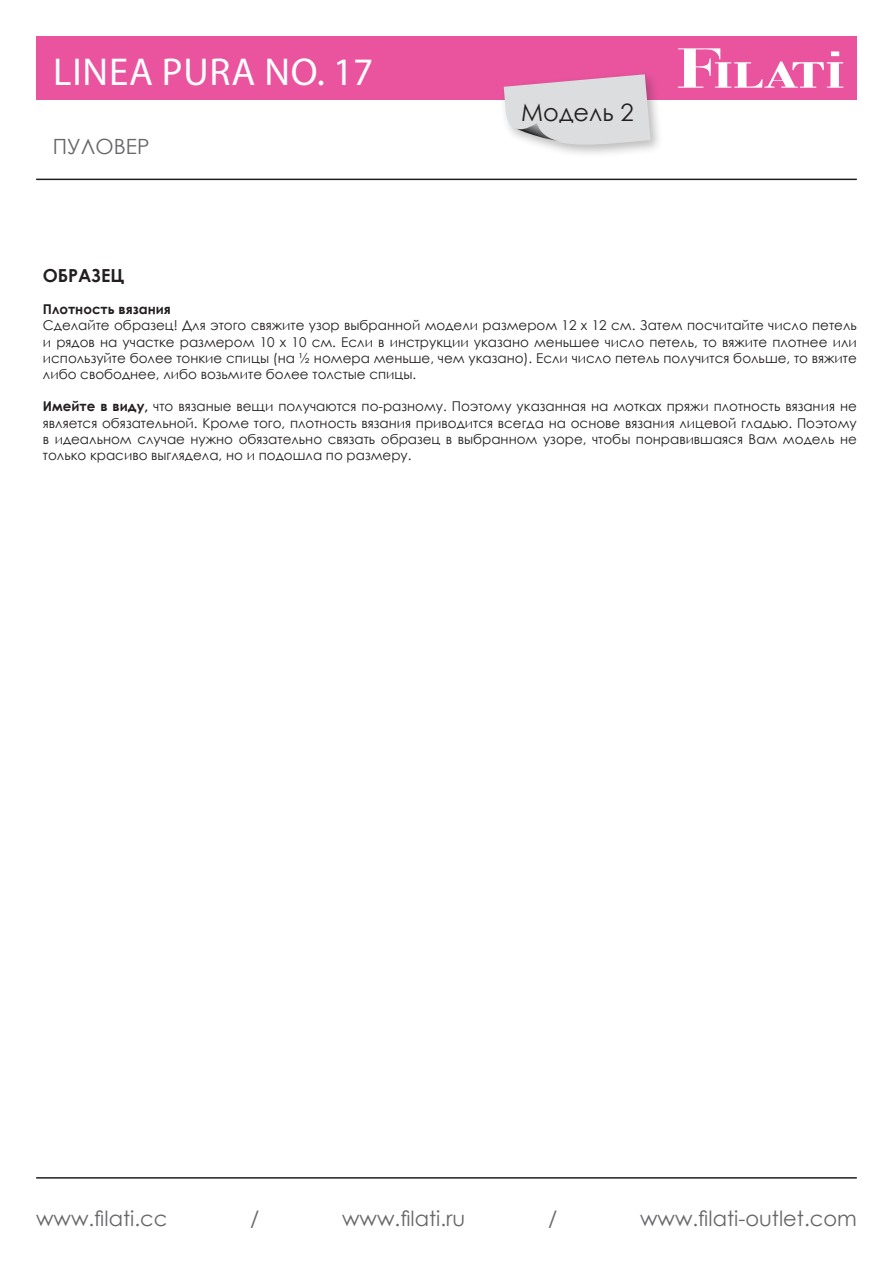
<style>
.page{position:relative;width:893px;height:1263px;background:#fff}
.page>*{position:absolute;margin:0;border:0;box-sizing:border-box;transform-origin:0 0}
.t1{font:39px "Myriad Pro";letter-spacing:.02em;color:#fff}
.t2{font:24px "Century Gothic";color:#231f20}
.t3{font:21px "Century Gothic";color:#67676a}
.Fliesstext{font:700 18px "Century Gothic";color:#231f20}
.Fliesstext-2{font:13.5px/16.2px "Century Gothic";color:#231f20;text-align:justify}
.Fliesstext-3{font:700 13.5px "Century Gothic";color:#231f20}
.s1{font-weight:700}
</style>
<div class="page">
<hr style="left:36px;top:1177px;width:821px;height:1px;background:#231f20">
<hr style="left:36px;top:179px;width:821px;height:1px;background:#231f20">
<div style="left:36px;top:36px;width:821px;height:64px;background:#ea549f"></div>
<svg style="left:678px;top:48px;width:165px;height:40px"></svg>
<div style="left:499px;top:70px;width:165px;height:88px;background:#231f20;opacity:.3"></div>
<svg style="left:504px;top:74px;width:147px;height:76px;background:#dcced7"></svg>
<p class="t1" style="left:53px;top:48px;width:321px">LINEA PURA NO. 17</p>
<p class="t3" style="left:53px;top:131px;width:98px">ПУЛОВЕР</p>
<p class="t2" style="left:521px;top:96px;width:114px">Модель 2</p>
<p class="Fliesstext" style="left:43px;top:262px;width:83px">ОБРАЗЕЦ</p>
<p class="Fliesstext-3" style="left:43px;top:299px;width:130px">Плотность вязания</p>
<p class="Fliesstext-2" style="left:43px;top:317px;width:815px">Сделайте образец! Для этого свяжите узор выбранной модели размером 12 х 12 см. Затем посчитайте число петель и рядов на участке размером 10 х 10 см. Если в инструкции указано меньшее число петель, то вяжите плотнее или используйте более тонкие спицы (на ½ номера меньше, чем указано). Если число петель получится больше, то вяжите либо свободнее, либо возьмите более толстые спицы.</p>
<p class="Fliesstext-2" style="left:43px;top:398px;width:815px"><span class="s1">Имейте в виду,</span> что вязаные вещи получаются по-разному. Поэтому указанная на мотках пряжи плотность вязания не является обязательной. Кроме того, плотность вязания приводится всегда на основе вязания лицевой гладью. Поэтому в идеальном случае нужно обязательно связать образец в выбранном узоре, чтобы понравившаяся Вам модель не только красиво выглядела, но и подошла по размеру.</p>
<p class="t3" style="left:36px;top:1204px;width:133px">www.filati.cc</p>
<p class="t3" style="left:250px;top:1204px;width:11px">/</p>
<p class="t3" style="left:342px;top:1204px;width:125px">www.filati.ru</p>
<p class="t3" style="left:548px;top:1204px;width:11px">/</p>
<p class="t3" style="left:640px;top:1204px;width:218px">www.filati-outlet.com</p>
</div>
